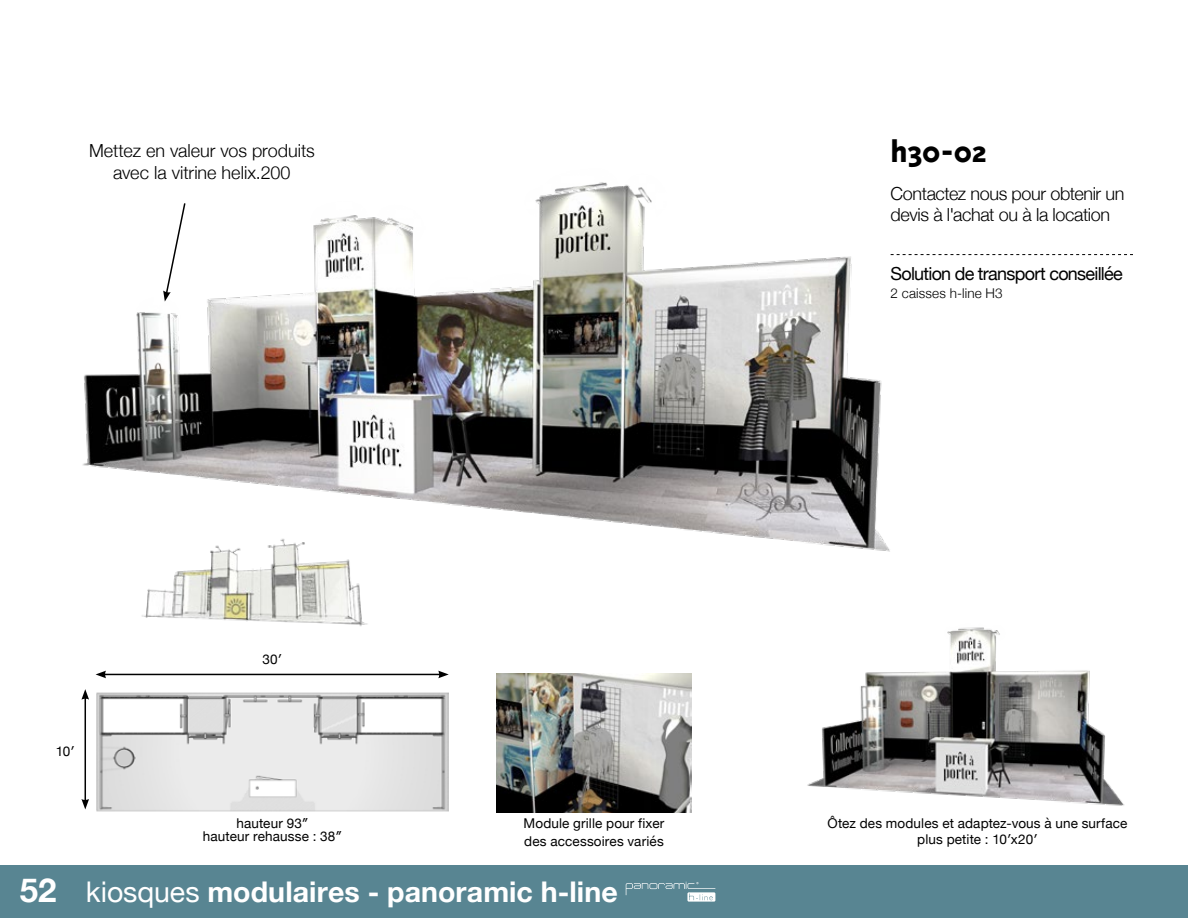
<style>
.page{position:relative;width:1188px;height:918px;background:#fff}
.page>*{position:absolute;margin:0;border:0;box-sizing:border-box;transform-origin:0 0}
.t1{font:800 33px "Triplex Sans";color:#000}
.t2{font:700 28.5px "Helvetica Neue";letter-spacing:.005em;color:#fff}
.t3{font:300 18px/21px "Helvetica Neue";letter-spacing:-.02em;color:#000}
.t4{font:300 18px/22.5px "Helvetica Neue";color:#000;text-align:center}
.t5{font:18px "Helvetica Neue";letter-spacing:-.04em;color:#000}
.t6{font:13.5px/16.2px "Helvetica Neue";letter-spacing:.01em;color:#000;text-align:center}
.t7{font:300 13.5px "Helvetica Neue";letter-spacing:.01em;color:#000}
.s1{font-size:33px}
.s2{font-weight:400}
</style>
<div class="page">
<img style="left:807px;top:627px;width:318px;height:179px">
<svg style="left:928px;top:254px;width:205px;height:1px"></svg>
<img style="left:82px;top:182px;width:846px;height:544px">
<svg style="left:163px;top:202px;width:24px;height:100px"></svg>
<img style="left:96px;top:673px;width:353px;height:139px">
<img style="left:496px;top:673px;width:196px;height:139px">
<hr style="left:104px;top:674px;width:337px;height:1px;background:#000">
<svg style="left:96px;top:671px;width:10px;height:7px"></svg>
<svg style="left:438px;top:671px;width:11px;height:7px"></svg>
<hr style="left:85px;top:697px;width:1px;height:104px;background:#000">
<svg style="left:81px;top:689px;width:8px;height:11px"></svg>
<svg style="left:81px;top:799px;width:8px;height:10px"></svg>
<img style="left:132px;top:503px;width:243px;height:139px">
<div style="left:0;top:865px;width:1188px;height:53px;background:#588592"></div>
<svg style="left:626px;top:882px;width:89px;height:20px"></svg>
<h3 class="t4" style="left:89px;top:138px;width:227px">Mettez en valeur vos produits avec la vitrine helix.200</h3>
<p class="t6" style="left:56px;top:744px;width:20px">10′</p>
<p class="t6" style="left:262px;top:652px;width:21px">30′</p>
<p class="t6" style="left:203px;top:817px;width:141px;line-height:13.5px">hauteur 93″<br>hauteur rehausse : 38″</p>
<h2 class="t2" style="left:20px;top:869px;width:599px"><span class="s1">52</span> <span class="s2">kiosques</span> modulaires - panoramic h-line</h2>
<p class="t6" style="left:524px;top:815px;width:142px;line-height:18px;text-align:left">Module grille pour fixer des accessoires variés</p>
<h1 class="t1" style="left:891px;top:133px;width:98px">h30-02</h1>
<h3 class="t3" style="left:891px;top:182px;width:235px">Contactez nous pour obtenir un devis à l'achat ou à la location</h3>
<h3 class="t5" style="left:891px;top:261px;width:234px">Solution de transport conseillée</h3>
<p class="t7" style="left:891px;top:282px;width:114px">2 caisses h-line H3</p>
<p class="t6" style="left:828px;top:815px;width:301px">Ôtez des modules et adaptez-vous à une surface plus petite : 10′x20′</p>
</div>
